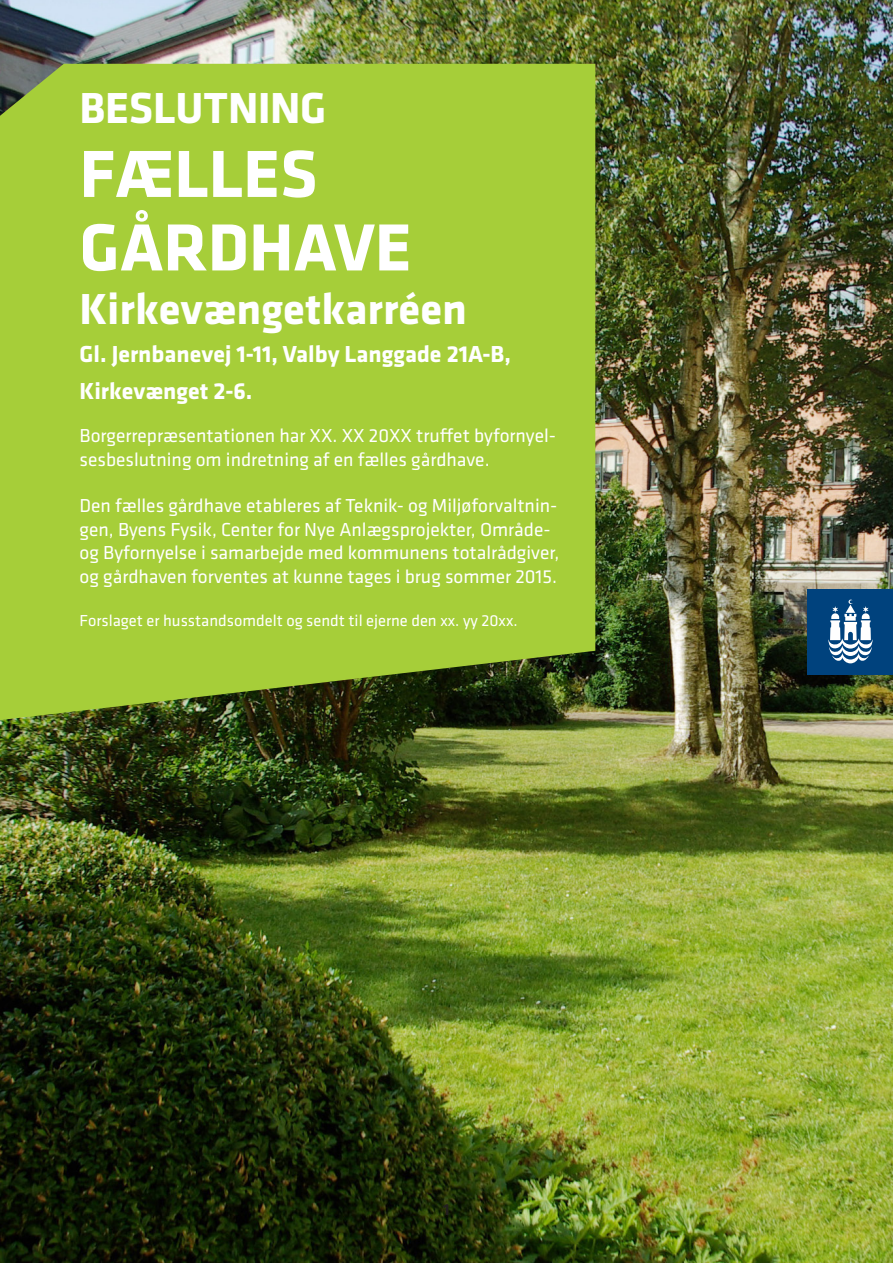
<style>
.page{position:relative;width:893px;height:1263px;background:#fff}
.page>*{position:absolute;margin:0;border:0;box-sizing:border-box;transform-origin:0 0}
.t1{font:700 69px/73.5px "Klavika";color:#fff}
.t2{font:700 45px "Klavika";color:#fff}
.t3{font:700 24px/37.3px "Klavika";color:#fff}
.t4{font:19.5px/23.4px "Klavika";color:#fff}
.t5{font:16.5px "Klavika";color:#fff}
.t6{font:700 16.5px "Klavika";color:#231f20}
</style>
<div class="page">
<img style="left:0;top:0;width:893px;height:1263px">
<div style="left:808px;top:589px;width:85px;height:85px;background:#00427d"></div>
<svg style="left:828px;top:599px;width:45px;height:64px"></svg>
<div style="left:0;top:64px;width:595px;height:656px;background:#a6ce39"></div>
<h2 class="t2" style="left:80px;top:84px;width:248px">BESLUTNING</h2>
<h1 class="t1" style="left:80px;top:137px;width:334px">FÆLLES<br>GÅRDHAVE</h1>
<h2 class="t2" style="left:80px;top:285px;width:389px">Kirkevængetkarréen</h2>
<p class="t3" style="left:80px;top:335px;width:433px">Gl. Jernbanevej 1-11, Valby Langgade 21A-B,<br>Kirkevænget 2-6.</p>
<p class="t4" style="left:80px;top:425px;width:478px">Borgerrepræsentationen har XX. XX 20XX truffet byfornyel&shy;sesbeslutning om indretning af en fælles gårdhave.</p>
<p class="t4" style="left:80px;top:495px;width:481px">Den fælles gårdhave etableres af Teknik- og Miljøforvaltnin&shy;gen, Byens Fysik, Center for Nye Anlægsprojekter, Område&shy;og Byfornyelse i samarbejde med kommunens totalrådgiver, og gårdhaven forventes at kunne tages i brug sommer 2015.</p>
<p class="t5" style="left:80px;top:613px;width:440px">Forslaget er husstandsomdelt og sendt til ejerne den xx. yy 20xx.</p>
<p class="t6" style="left:443px;top:1201px;width:8px">1</p>
</div>
